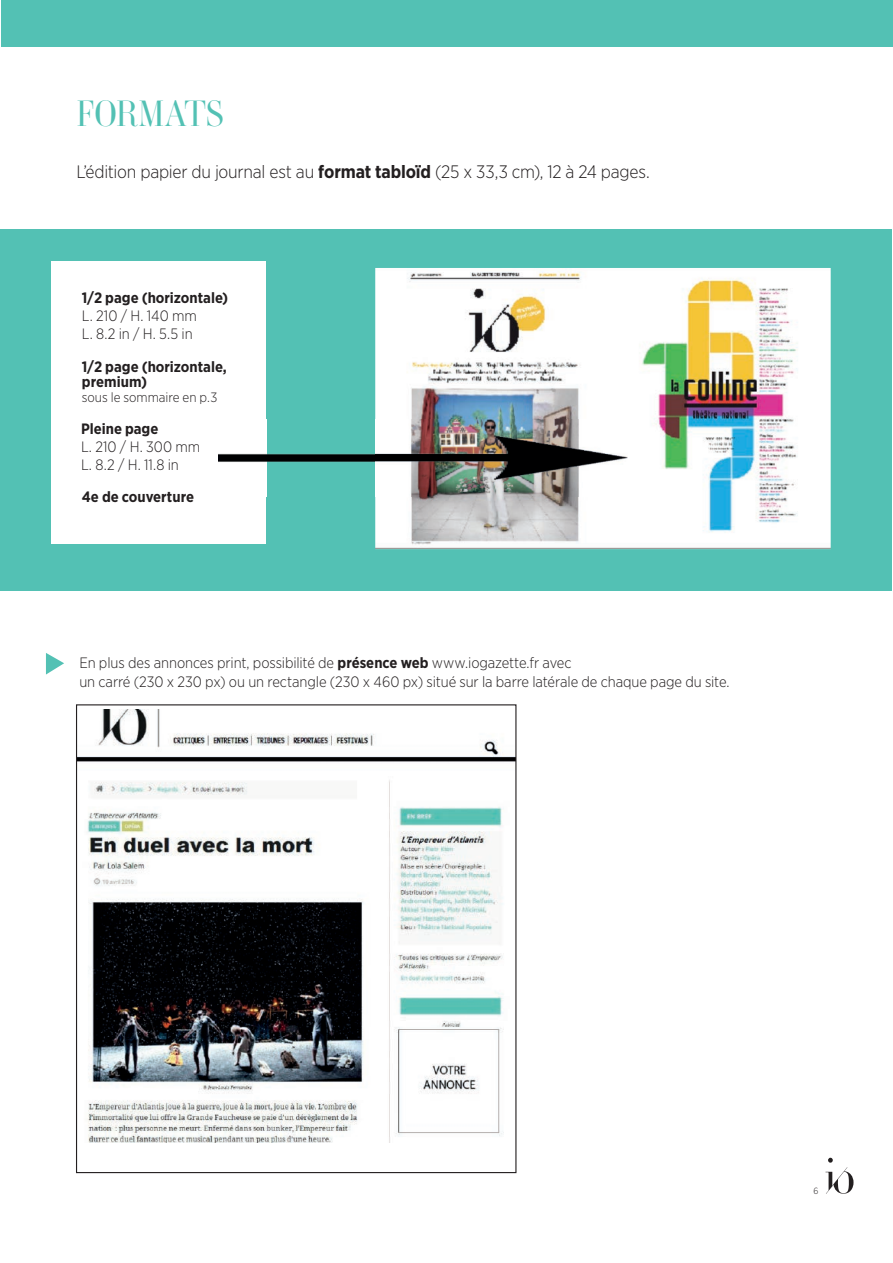
<style>
.page{position:relative;width:893px;height:1263px;background:#fff}
.page>*{position:absolute;margin:0;border:0;box-sizing:border-box;transform-origin:0 0}
.t1{font:300 36px "Ambroise";letter-spacing:-.01em;color:#53c1b4}
.t2{font:300 18px "Gotham Narrow";letter-spacing:-.015em;color:#231f20}
.t3{font:300 15px/18px "Gotham Narrow";letter-spacing:-.005em;color:#231f20}
.t4{font:700 15px/15px "Gotham Narrow";color:#231f20}
.t5{font:300 13.5px "Gotham Narrow";color:#231f20}
.t6{font:300 9px "Gotham Narrow";color:#231f20}
.s1{font-weight:700}
</style>
<div class="page">
<img style="left:78px;top:709px;width:436px;height:433px">
<svg style="left:825px;top:1158px;width:28px;height:36px"></svg>
<svg style="left:46px;top:653px;width:18px;height:21px"></svg>
<div style="left:1px;top:1px;width:891px;height:46px;background:#53c1b4"></div>
<div style="left:0;top:230px;width:891px;height:361px;background:#53c1b4"></div>
<div style="left:52px;top:261px;width:214px;height:283px;background:#fff"></div>
<img style="left:375px;top:268px;width:456px;height:281px">
<img style="left:219px;top:419px;width:409px;height:78px">
<h1 class="t1" style="left:77px;top:90px;width:149px">FORMATS</h1>
<p class="t2" style="left:77px;top:160px;width:575px">L’édition papier du journal est au <span class="s1">format tabloïd</span> (25 x 33,3 cm), 12 à 24 pages.</p>
<p class="t4" style="left:82px;top:290px;width:148px">1/2 page (horizontale)</p>
<p class="t3" style="left:82px;top:306px;width:117px">L. 210 / H. 140 mm<br>L. 8.2 in / H. 5.5 in</p>
<p class="t4" style="left:82px;top:359px;width:147px">1/2 page (horizontale, premium)</p>
<p class="t5" style="left:82px;top:389px;width:137px">sous le sommaire en p.3</p>
<p class="t4" style="left:81px;top:422px;width:79px">Pleine page</p>
<p class="t3" style="left:81px;top:438px;width:121px">L. 210 / H. 300 mm<br>L. 8.2 / H. 11.8 in</p>
<p class="t4" style="left:82px;top:489px;width:114px">4e de couverture</p>
<p class="t3" style="left:79px;top:652px;width:652px;line-height:19.5px">En plus des annonces print, possibilité de <span class="s1">présence web</span> www.iogazette.fr avec<br>un carré (230 x 230 px) ou un rectangle (230 x 460 px) situé sur la barre latérale de chaque page du site.</p>
<p class="t6" style="left:813px;top:1185px;width:6px">6</p>
</div>
